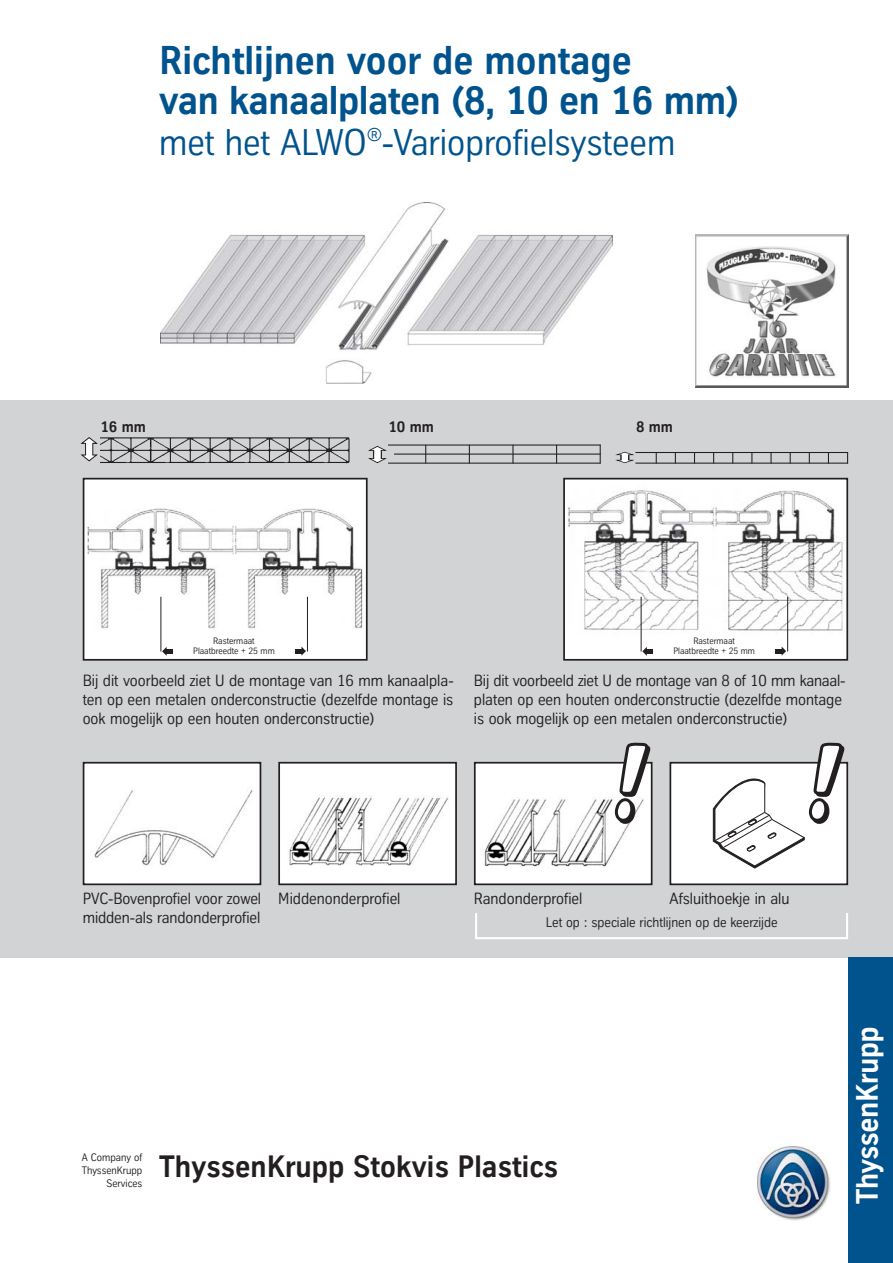
<style>
.page{position:relative;width:893px;height:1263px;background:#fff}
.page>*{position:absolute;margin:0;border:0;box-sizing:border-box;transform-origin:0 0}
.t1{font:700 39px/40.5px "TK Type";color:#00538d}
.t2{font:36px "TK Type";color:#00538d}
.t3{font:700 30px "TK Type";color:#231f20}
.t4{font:30px "TK Type Logo";color:#fff}
.t5{font:15.75px/18.9px "TK Type";color:#231f20}
.t6{font:700 15px "TK Type";color:#231f20}
.t7{font:13.5px "TK Type";color:#231f20}
.t8{font:10.5px/12.8px "TK Type";color:#231f20;text-align:right}
.t9{font:9px/10.8px "TK Type";color:#231f20;text-align:center}
</style>
<div class="page">
<div style="left:0;top:400px;width:893px;height:557px;background:#d1d3d4"></div>
<div style="left:848px;top:957px;width:45px;height:306px;background:#00538d"></div>
<img style="left:757px;top:1147px;width:74px;height:73px">
<div style="left:84px;top:479px;width:283px;height:181px;background:#fff"></div>
<img style="left:87px;top:509px;width:276px;height:121px">
<div style="left:83px;top:478px;width:285px;height:183px;border:2px solid #231f20"></div>
<div style="left:84px;top:763px;width:176px;height:121px;background:#fff"></div>
<img style="left:94px;top:790px;width:159px;height:76px">
<div style="left:83px;top:762px;width:178px;height:123px;border:2px solid #231f20"></div>
<div style="left:279px;top:763px;width:177px;height:121px;background:#fff"></div>
<img style="left:289px;top:796px;width:159px;height:70px">
<div style="left:278px;top:762px;width:179px;height:123px;border:2px solid #231f20"></div>
<div style="left:475px;top:763px;width:177px;height:121px;background:#fff"></div>
<img style="left:484px;top:798px;width:145px;height:69px">
<div style="left:474px;top:762px;width:178px;height:123px;border:2px solid #231f20"></div>
<div style="left:670px;top:763px;width:177px;height:121px;background:#fff"></div>
<div style="left:669px;top:762px;width:179px;height:123px;border:2px solid #231f20"></div>
<div style="left:564px;top:479px;width:283px;height:181px;background:#fff"></div>
<img style="left:568px;top:490px;width:275px;height:146px">
<div style="left:563px;top:478px;width:285px;height:183px;border:2px solid #231f20"></div>
<svg style="left:81px;top:437px;width:17px;height:25px"></svg>
<hr style="left:388px;top:444px;width:213px;height:2px;background:#231f20">
<hr style="left:394px;top:454px;width:207px;height:1px;background:#231f20">
<hr style="left:388px;top:463px;width:213px;height:1px;background:#231f20">
<svg style="left:368px;top:446px;width:18px;height:17px"></svg>
<svg style="left:600px;top:445px;width:1px;height:18px"></svg>
<svg style="left:556px;top:446px;width:1px;height:17px"></svg>
<svg style="left:512px;top:445px;width:1px;height:18px"></svg>
<svg style="left:469px;top:446px;width:1px;height:17px"></svg>
<svg style="left:425px;top:445px;width:1px;height:18px"></svg>
<hr style="left:635px;top:463px;width:213px;height:1px;background:#231f20">
<hr style="left:635px;top:452px;width:213px;height:1px;background:#231f20">
<svg style="left:616px;top:452px;width:18px;height:11px"></svg>
<svg style="left:770px;top:453px;width:2px;height:10px"></svg>
<div style="left:475px;top:890px;width:373px;height:49px;border:2px solid #fff"></div>
<div style="left:473px;top:887px;width:389px;height:25px;background:#d1d3d4"></div>
<hr style="left:161px;top:597px;width:1px;height:54px;background:#231f20">
<hr style="left:307px;top:597px;width:1px;height:54px;background:#231f20">
<svg style="left:162px;top:647px;width:11px;height:9px"></svg>
<svg style="left:295px;top:647px;width:11px;height:9px"></svg>
<hr style="left:641px;top:597px;width:1px;height:54px;background:#231f20">
<hr style="left:787px;top:597px;width:1px;height:54px;background:#231f20">
<svg style="left:642px;top:647px;width:11px;height:9px"></svg>
<svg style="left:775px;top:647px;width:11px;height:9px"></svg>
<svg style="left:615px;top:743px;width:37px;height:82px"></svg>
<svg style="left:713px;top:743px;width:133px;height:125px"></svg>
<img style="left:100px;top:437px;width:250px;height:27px">
<img style="left:160px;top:202px;width:452px;height:181px">
<img style="left:695px;top:235px;width:153px;height:153px">
<h1 class="t1" style="left:159px;top:44px;width:581px">Richtlijnen voor de montage<br>van kanaalplaten (8, 10 en 16 mm)</h1>
<h2 class="t2" style="left:159px;top:129px;width:518px">met het ALWO<sup>®</sup>-Varioprofielsysteem</h2>
<p class="t6" style="left:100px;top:421px;width:47px">16 mm</p>
<p class="t6" style="left:388px;top:421px;width:47px">10 mm</p>
<p class="t6" style="left:636px;top:421px;width:38px">8 mm</p>
<p class="t9" style="left:193px;top:636px;width:83px">Rastermaat<br>Plaatbreedte + 25 mm</p>
<p class="t9" style="left:673px;top:636px;width:83px">Rastermaat<br>Plaatbreedte + 25 mm</p>
<p class="t5" style="left:83px;top:672px;width:372px;text-align:justify">Bij dit voorbeeld ziet U de montage van 16 mm kanaalpla&shy;ten op een metalen onderconstructie (dezelfde montage is ook mogelijk op een houten onderconstructie)</p>
<p class="t5" style="left:474px;top:672px;width:373px">Bij dit voorbeeld ziet U de montage van 8 of 10 mm kanaal&shy;platen op een houten onderconstructie (dezelfde montage is ook mogelijk op een metalen onderconstructie)</p>
<p class="t5" style="left:83px;top:890px;width:180px">PVC-Bovenprofiel voor zowel midden-als randonderprofiel</p>
<p class="t5" style="left:278px;top:890px;width:124px">Middenonderprofiel</p>
<p class="t5" style="left:474px;top:890px;width:110px">Randonderprofiel</p>
<p class="t5" style="left:669px;top:890px;width:121px">Afsluithoekje in alu</p>
<p class="t7" style="left:546px;top:917px;width:233px">Let op : speciale richtlijnen op de keerzijde</p>
<p class="t8" style="left:82px;top:1152px;width:62px">A Company of<br>ThyssenKrupp<br>Services</p>
<h3 class="t3" style="left:159px;top:1155px;width:400px">ThyssenKrupp Stokvis Plastics</h3>
<h3 class="t4" style="left:856px;top:1204px;width:179px;rotate:-90deg">TK</h3>
</div>
